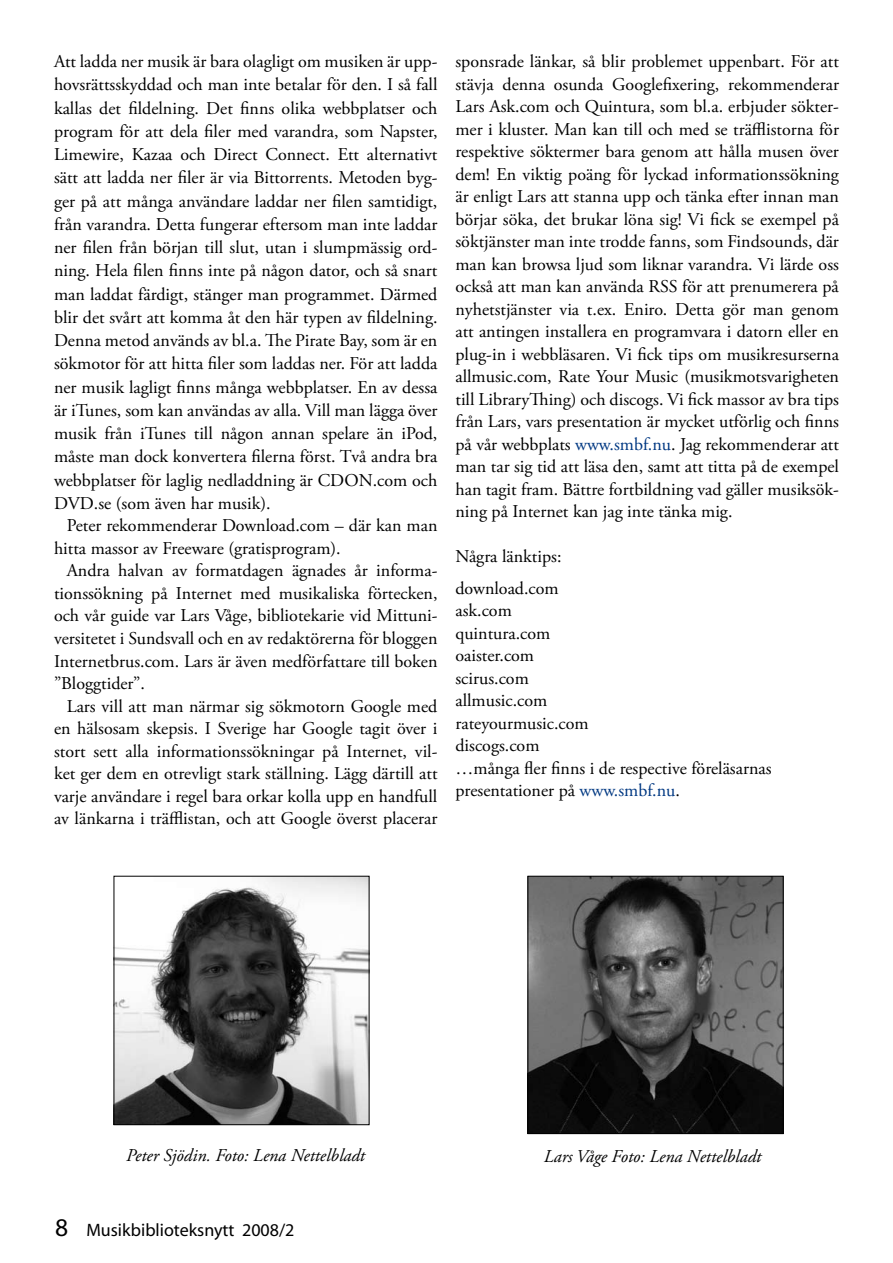
<style>
.page{position:relative;width:893px;height:1263px;background:#fff}
.page>*{position:absolute;margin:0;border:0;box-sizing:border-box;transform-origin:0 0}
.t1{font:18px/22.5px "Adobe Garamond Pro";color:#000;text-align:justify}
.t2{font:italic 18px "Adobe Garamond Pro";color:#000}
.t3{font:18px "Myriad";color:#000}
.s1{color:#003882}
.s2{font-size:25.5px}
</style>
<div class="page">
<img style="left:116px;top:878px;width:251px;height:245px">
<div style="left:114px;top:876px;width:255px;height:249px;border:1px solid #000"></div>
<img style="left:530px;top:878px;width:251px;height:254px">
<div style="left:528px;top:876px;width:255px;height:258px;border:1px solid #000"></div>
<p class="t1" style="left:54px;top:50px;width:385px;line-height:23.2px">Att ladda ner musik är bara olagligt om musiken är upp&shy;hovsrättsskyddad och man inte betalar för den. I så fall kallas det fildelning. Det finns olika webbplatser och program för att dela filer med varandra, som Napster, Limewire, Kazaa och Direct Connect. Ett alternativt sätt att ladda ner filer är via Bittorrents. Metoden byg&shy;ger på att många användare laddar ner filen samtidigt, från varandra. Detta fungerar eftersom man inte laddar ner filen från början till slut, utan i slumpmässig ord&shy;ning. Hela filen finns inte på någon dator, och så snart man laddat färdigt, stänger man programmet. Därmed blir det svårt att komma åt den här typen av fildelning.<br>Denna metod används av bl.a. The Pirate Bay, som är en sökmotor för att hitta filer som laddas ner. För att ladda ner musik lagligt finns många webbplatser. En av dessa är iTunes, som kan användas av alla. Vill man lägga över musik från iTunes till någon annan spelare än iPod, måste man dock konvertera filerna först. Två andra bra webbplatser för laglig nedladdning är CDON.com och DVD.se (som även har musik).</p>
<p class="t1" style="left:54px;top:515px;width:385px;text-indent:13px">Peter rekommenderar Download.com – där kan man hitta massor av Freeware (gratisprogram).</p>
<p class="t1" style="left:54px;top:560px;width:385px;text-indent:13px">Andra halvan av formatdagen ägnades år informa&shy;tionssökning på Internet med musikaliska förtecken, och vår guide var Lars Våge, bibliotekarie vid Mittuni&shy;versitetet i Sundsvall och en av redaktörerna för bloggen Internetbrus.com. Lars är även medförfattare till boken ”Bloggtider”.</p>
<p class="t1" style="left:54px;top:695px;width:385px;text-indent:13px">Lars vill att man närmar sig sökmotorn Google med en hälsosam skepsis. I Sverige har Google tagit över i stort sett alla informationssökningar på Internet, vil&shy;ket ger dem en otrevligt stark ställning. Lägg därtill att varje användare i regel bara orkar kolla upp en handfull av länkarna i träfflistan, och att Google överst placerar</p>
<p class="t1" style="left:455px;top:51px;width:385px">sponsrade länkar, så blir problemet uppenbart. För att stävja denna osunda Googlefixering, rekommenderar Lars Ask.com och Quintura, som bl.a. erbjuder sökter&shy;mer i kluster. Man kan till och med se träfflistorna för respektive söktermer bara genom att hålla musen över dem! En viktig poäng för lyckad informationssökning är enligt Lars att stanna upp och tänka efter innan man börjar söka, det brukar löna sig! Vi fick se exempel på söktjänster man inte trodde fanns, som Findsounds, där man kan browsa ljud som liknar varandra. Vi lärde oss också att man kan använda RSS för att prenumerera på nyhetstjänster via t.ex. Eniro. Detta gör man genom att antingen installera en programvara i datorn eller en plug-in i webbläsaren. Vi fick tips om musikresurserna allmusic.com, Rate Your Music (musikmotsvarigheten till LibraryThing) och discogs. Vi fick massor av bra tips från Lars, vars presentation är mycket utförlig och finns på vår webbplats <span class="s1">www.smbf.nu</span>. Jag rekommenderar att man tar sig tid att läsa den, samt att titta på de exempel han tagit fram. Bättre fortbildning vad gäller musiksök&shy;ning på Internet kan jag inte tänka mig.</p>
<p class="t1" style="left:455px;top:541px;width:108px;line-height:31.5px">Några länktips: download.com</p>
<p class="t1" style="left:455px;top:600px;width:318px;text-align:left">ask.com<br>quintura.com<br>oaister.com<br>scirus.com<br>allmusic.com<br>rateyourmusic.com<br>discogs.com<br>…många fler finns i de respective föreläsarnas presentationer på <span class="s1">www.smbf.nu</span>.</p>
<p class="t2" style="left:126px;top:1144px;width:240px">Peter Sjödin. Foto: Lena Nettelbladt</p>
<p class="t2" style="left:544px;top:1145px;width:219px">Lars Våge Foto: Lena Nettelbladt</p>
<p class="t3" style="left:55px;top:1221px;width:241px"><span class="s2">8</span> Musikbiblioteksnytt 2008/2</p>
</div>
